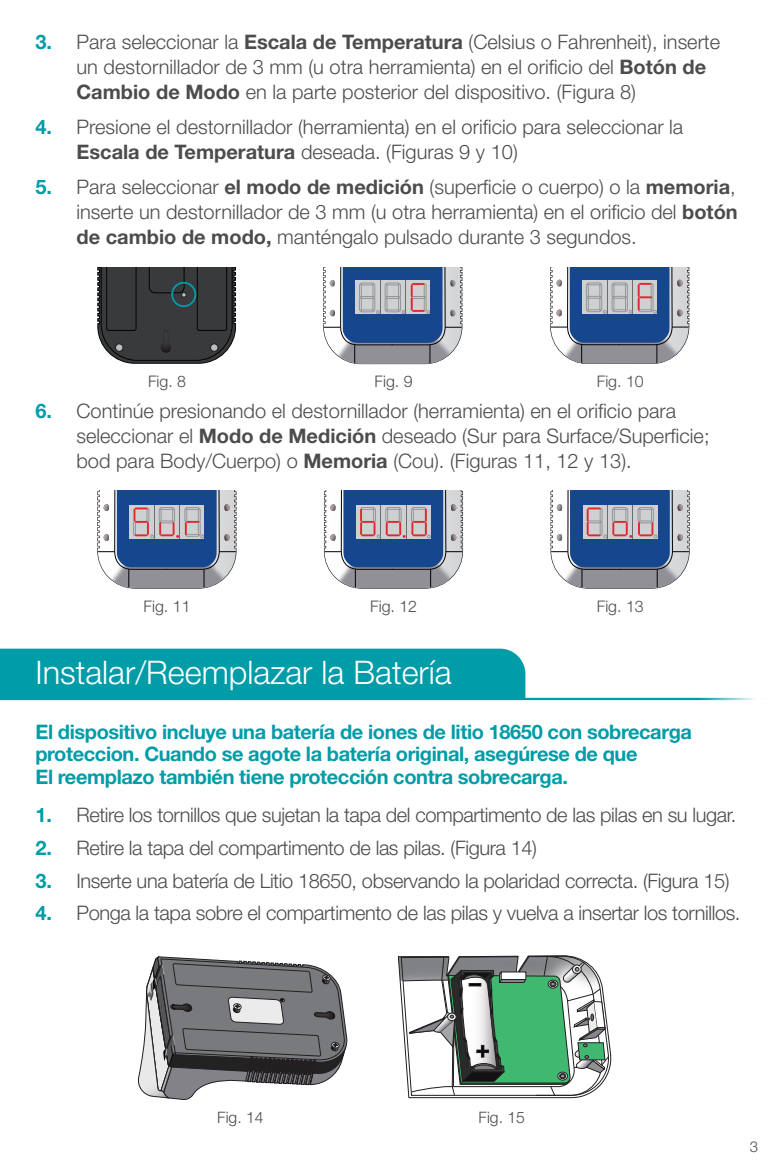
<style>
.page{position:relative;width:780px;height:1170px;background:#fff}
.page>*{position:absolute;margin:0;border:0;box-sizing:border-box;transform-origin:0 0}
.t1{font:300 32.5px "Helvetica Neue LT Std";color:#fff}
.t2{font:300 20px/25px "Helvetica Neue LT Std";color:#4b4c4d}
.t3{font:300 20px "Helvetica Neue LT Std";letter-spacing:-.02em;color:#4b4c4d}
.t4{font:700 20px/22.5px "Helvetica Neue LT Std";letter-spacing:-.02em;color:#009ca7}
.t5{font:300 16px "Helvetica Neue LT Std";color:#4b4c4d}
.t6{font:300 15.75px "Helvetica Neue LT Std";color:#4b4c4d}
.t7{font:300 15px "Helvetica Neue LT Std";color:#4b4c4d}
.s1{font-weight:700;color:#009ca7}
.s2{font-weight:700}
</style>
<div class="page">
<div style="left:0;top:648px;width:525px;height:49px;background:#009ca7"></div>
<hr style="left:0;top:697px;width:774px;height:3px;background:#009ca7">
<svg style="left:550px;top:267px;width:139px;height:97px;background:#8090ab"></svg>
<svg style="left:323px;top:267px;width:139px;height:97px;background:#7f90ab"></svg>
<svg style="left:97px;top:267px;width:139px;height:96px;background:#3e4040"></svg>
<div style="left:171px;top:282px;width:25px;height:25px;border:2px solid #009ca7;border-radius:50%"></div>
<svg style="left:550px;top:490px;width:139px;height:98px;background:#808eaa"></svg>
<svg style="left:324px;top:490px;width:139px;height:98px;background:#808da9"></svg>
<svg style="left:97px;top:490px;width:139px;height:98px;background:#808eaa"></svg>
<svg style="left:398px;top:955px;width:214px;height:142px"></svg>
<svg style="left:138px;top:956px;width:209px;height:143px"></svg>
<p class="t2" style="left:76px;top:29px;width:645px;text-indent:-41px"><span class="s1">3.</span> Para seleccionar la <span class="s2">Escala de Temperatura</span> (Celsius o Fahrenheit), inserte un destornillador de 3 mm (u otra herramienta) en el orificio del <span class="s2">Botón de<br>Cambio de Modo</span> en la parte posterior del dispositivo. (Figura 8)</p>
<p class="t2" style="left:76px;top:114px;width:608px;text-indent:-41px"><span class="s1">4.</span> Presione el destornillador (herramienta) en el orificio para seleccionar la<br><span class="s2">Escala de Temperatura</span> deseada. (Figuras 9 y 10)</p>
<p class="t2" style="left:76px;top:174px;width:662px;text-align:justify;text-indent:-41px"><span class="s1">5.</span> Para seleccionar <span class="s2">el modo de medición</span> (superficie o cuerpo) o la <span class="s2">memoria</span>, inserte un destornillador de 3 mm (u otra herramienta) en el orificio del <span class="s2">botón de cambio de modo,</span> manténgalo pulsado durante 3 segundos.</p>
<p class="t5" style="left:148px;top:371px;width:40px">Fig. 8</p>
<p class="t5" style="left:374px;top:371px;width:40px">Fig. 9</p>
<p class="t5" style="left:596px;top:371px;width:48px">Fig. 10</p>
<p class="t2" style="left:76px;top:397px;width:634px;text-indent:-41px"><span class="s1">6.</span> Continúe presionando el destornillador (herramienta) en el orificio para seleccionar el <span class="s2">Modo de Medición</span> deseado (Sur para Surface/Superficie; bod para Body/Cuerpo) o <span class="s2">Memoria</span> (Cou). (Figuras 11, 12 y 13).</p>
<p class="t5" style="left:143px;top:596px;width:48px">Fig. 11</p>
<p class="t5" style="left:370px;top:596px;width:48px">Fig. 12</p>
<p class="t5" style="left:596px;top:596px;width:48px">Fig. 13</p>
<h1 class="t1" style="left:35px;top:652px;width:417px">Instalar/Reemplazar la Batería</h1>
<p class="t4" style="left:35px;top:720px;width:658px">El dispositivo incluye una batería de iones de litio 18650 con sobrecarga proteccion. Cuando se agote la batería original, asegúrese de que<br>El reemplazo también tiene protección contra sobrecarga.</p>
<p class="t3" style="left:35px;top:802px;width:702px"><span class="s1">1.</span> Retire los tornillos que sujetan la tapa del compartimento de las pilas en su lugar.</p>
<p class="t3" style="left:35px;top:835px;width:503px"><span class="s1">2.</span> Retire la tapa del compartimento de las pilas. (Figura 14)</p>
<p class="t3" style="left:35px;top:868px;width:695px"><span class="s1">3.</span> Inserte una batería de Litio 18650, observando la polaridad correcta. (Figura 15)</p>
<p class="t3" style="left:35px;top:900px;width:706px"><span class="s1">4.</span> Ponga la tapa sobre el compartimento de las pilas y vuelva a insertar los tornillos.</p>
<p class="t6" style="left:217px;top:1107px;width:48px">Fig. 14</p>
<p class="t6" style="left:478px;top:1107px;width:48px">Fig. 15</p>
<p class="t7" style="left:749px;top:1137px;width:10px">3</p>
</div>
